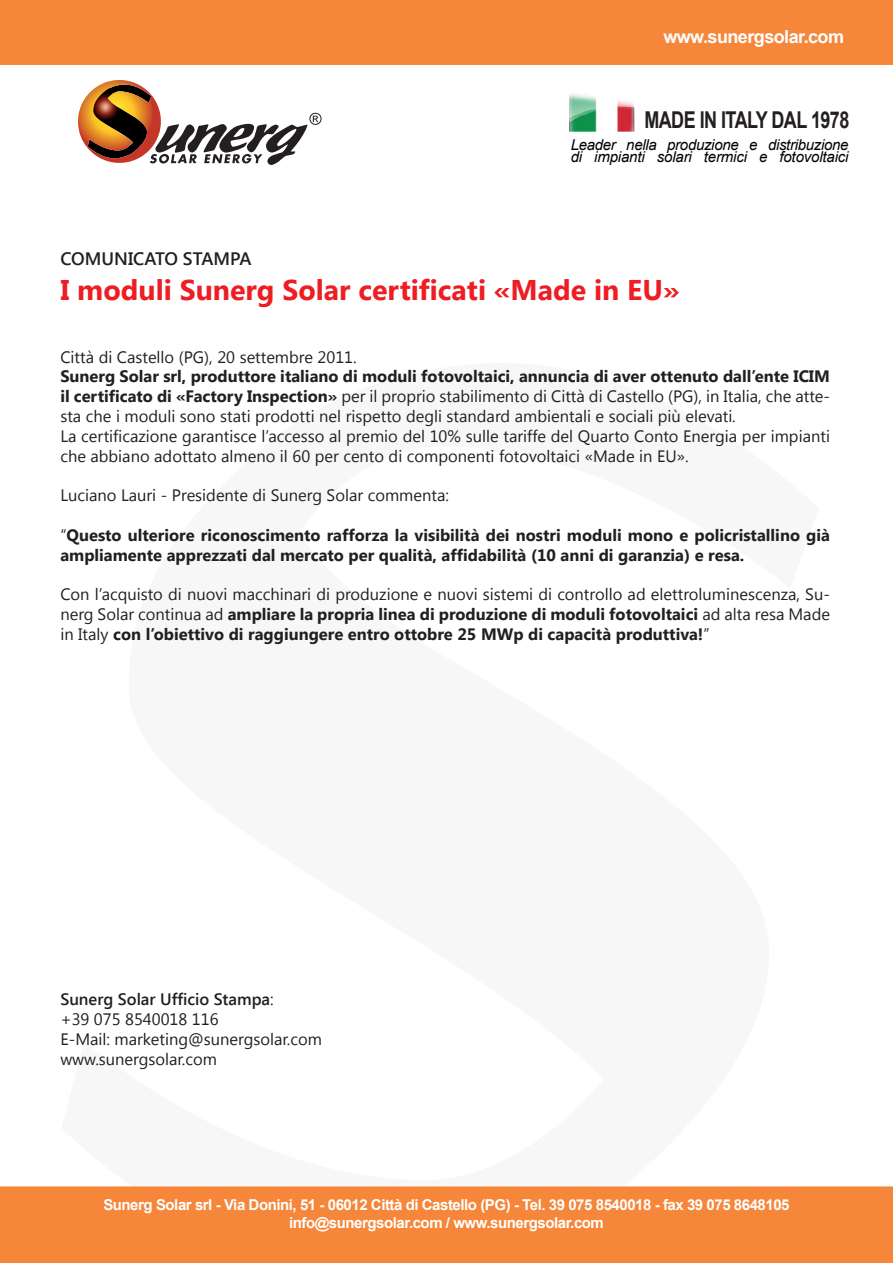
<style>
.page{position:relative;width:893px;height:1263px;background:#fff}
.page>*{position:absolute;margin:0;border:0;box-sizing:border-box;transform-origin:0 0}
.t1{font:700 28.5px "Segoe UI";color:#ee1d23}
.t2{font:700 23.25px "Arial";letter-spacing:-.03em;color:#231f20;scale:.78 1}
.t3{font:700 18px "Arial";letter-spacing:-.03em;color:#fff}
.t4{font:600 18px "Segoe UI";color:#231f20}
.t5{font:16.5px/19.8px "Segoe UI";color:#231f20}
.t6{font:700 16.5px/19.8px "Segoe UI";color:#231f20}
.t7{font:700 15px/18px "Arial";letter-spacing:-.03em;color:#fff;text-align:center}
.t8{font:italic 15px/12px "Arial";letter-spacing:-.015em;color:#000}
.s1{font-weight:700}
.s2{font-weight:400}
.s3{font-weight:600}
</style>
<div class="page">
<div style="left:0;top:1186px;width:893px;height:77px;background:#f5863a"></div>
<div style="left:0;top:0;width:893px;height:65px;background:#f5863a"></div>
<svg style="left:78px;top:80px;width:244px;height:85px"></svg>
<img style="left:569px;top:93px;width:66px;height:39px">
<p class="t3" style="left:663px;top:25px;width:182px">www.sunergsolar.com</p>
<h2 class="t2" style="left:644px;top:105px;width:264px">MADE IN ITALY DAL 1978</h2>
<p class="t8" style="left:571px;top:139px;width:279px">Leader nella produzione e distribuzione di impianti solari termici e fotovoltaici</p>
<p class="t4" style="left:60px;top:246px;width:193px">COMUNICATO STAMPA</p>
<h1 class="t1" style="left:60px;top:269px;width:621px">I moduli Sunerg Solar certificati «Made in EU»</h1>
<p class="t5" style="left:60px;top:346px;width:298px">Città di Castello (PG), 20 settembre 2011.</p>
<p class="t5" style="left:60px;top:366px;width:771px"><span class="s1">Sunerg Solar srl, produttore italiano di moduli fotovoltaici, annuncia di aver ottenuto dall’ente ICIM il certificato di «Factory Inspection»</span> per il proprio stabilimento di Città di Castello (PG), in Italia, che atte&shy;sta che i moduli sono stati prodotti nel rispetto degli standard ambientali e sociali più elevati.<br>La certificazione garantisce l’accesso al premio del 10% sulle tariffe del Quarto Conto Energia per impianti che abbiano adottato almeno il 60 per cento di componenti fotovoltaici «Made in EU».</p>
<p class="t5" style="left:60px;top:485px;width:390px">Luciano Lauri - Presidente di Sunerg Solar commenta:</p>
<p class="t6" style="left:60px;top:524px;width:771px"><span class="s2">“</span>Questo ulteriore riconoscimento rafforza la visibilità dei nostri moduli mono e policristallino già ampliamente apprezzati dal mercato per qualità, affidabilità (10 anni di garanzia) e resa.</p>
<p class="t5" style="left:60px;top:584px;width:771px;text-align:justify">Con l’acquisto di nuovi macchinari di produzione e nuovi sistemi di controllo ad elettroluminescenza, Su&shy;nerg Solar continua ad <span class="s1">ampliare la propria linea di produzione di moduli fotovoltaici</span> ad alta resa Made in Italy <span class="s1">con l’obiettivo di raggiungere entro ottobre 25 MWp di capacità produttiva!</span>”</p>
<p class="t5" style="left:60px;top:989px;width:263px"><span class="s3">Sunerg Solar Ufficio Stampa</span>:<br>+39 075 8540018 116<br>E-Mail: marketing@sunergsolar.com www.sunergsolar.com</p>
<p class="t7" style="left:103px;top:1196px;width:688px">Sunerg Solar srl - Via Donini, 51 - 06012 Città di Castello (PG) - Tel. 39 075 8540018 - fax 39 075 8648105 info@sunergsolar.com / www.sunergsolar.com</p>
</div>
